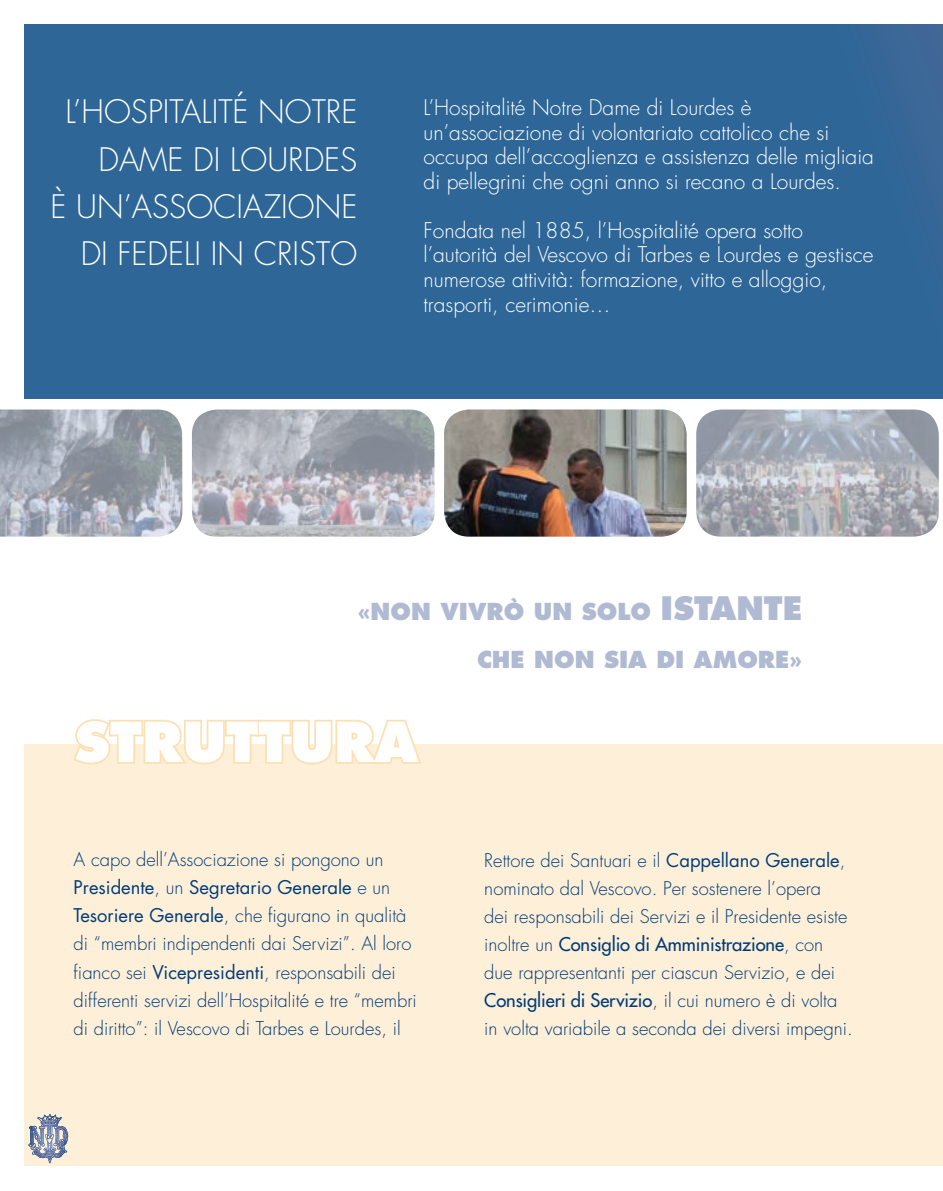
<style>
.page{position:relative;width:943px;height:1191px;background:#fff}
.page>*{position:absolute;margin:0;border:0;box-sizing:border-box;transform-origin:0 0}
.t1{font:800 53.55px "Futura";color:#fff}
.t2{font:300 31.5px/47.2px "Futura";color:#fff;text-align:right}
.t3{font:800 22.75px/47.2px "Futura";color:#b0bbd3;text-align:right}
.t4{font:300 21px/24.5px "Futura";color:#fff}
.t5{font:300 18.38px/28px "Futura";color:#003c79}
.s1{font-size:31.5px}
.s2{font-weight:400}
</style>
<div class="page">
<div style="left:25px;top:25px;width:918px;height:374px;background:#2e6797"></div>
<div style="left:25px;top:744px;width:918px;height:422px;background:#feefd8"></div>
<svg style="left:28px;top:1114px;width:38px;height:48px"></svg>
<svg style="left:942px;top:25px;width:1px;height:193px"></svg>
<hr style="left:942px;top:744px;width:1px;height:422px;background:#fde0b2">
<svg style="left:73px;top:719px;width:348px;height:46px"></svg>
<img style="left:0;top:409px;width:182px;height:127px">
<img style="left:696px;top:409px;width:242px;height:127px">
<img style="left:192px;top:409px;width:242px;height:127px">
<img style="left:444px;top:409px;width:242px;height:127px">
<h2 class="t2" style="left:51px;top:89px;width:308px">L’HOSPITALITÉ NOTRE<br>DAME DI LOURDES<br>È UN’ASSOCIAZIONE<br>DI FEDELI IN CRISTO</h2>
<p class="t4" style="left:423px;top:96px;width:452px">L’Hospitalité Notre Dame di Lourdes è un’associazione di volontariato cattolico che si occupa dell’accoglienza e assistenza delle migliaia di pellegrini che ogni anno si recano a Lourdes.</p>
<p class="t4" style="left:423px;top:218px;width:451px">Fondata nel 1885, l’Hospitalité opera sotto l’autorità del Vescovo di Tarbes e Lourdes e gestisce numerose attività: formazione, vitto e alloggio, trasporti, cerimonie…</p>
<p class="t3" style="left:357px;top:588px;width:446px">«NON VIVRÒ UN SOLO <span class="s1">ISTANTE<br></span>CHE NON SIA DI AMORE»</p>
<h1 class="t1" style="left:74px;top:709px;width:346px">STRUTTURA</h1>
<p class="t5" style="left:74px;top:846px;width:345px">A capo dell’Associazione si pongono un <span class="s2">Presidente</span>, un <span class="s2">Segretario Generale</span> e un <span class="s2">Tesoriere Generale</span>, che figurano in qualità di “membri indipendenti dai Servizi”. Al loro fianco sei <span class="s2">Vicepresidenti</span>, responsabili dei differenti servizi dell’Hospitalité e tre “membri di diritto”: il Vescovo di Tarbes e Lourdes, il</p>
<p class="t5" style="left:484px;top:846px;width:370px">Rettore dei Santuari e il <span class="s2">Cappellano Generale</span>, nominato dal Vescovo. Per sostenere l’opera<br>dei responsabili dei Servizi e il Presidente esiste inoltre un <span class="s2">Consiglio di Amministrazione</span>, con due rappresentanti per ciascun Servizio, e dei <span class="s2">Consiglieri di Servizio</span>, il cui numero è di volta in volta variabile a seconda dei diversi impegni.</p>
</div>
